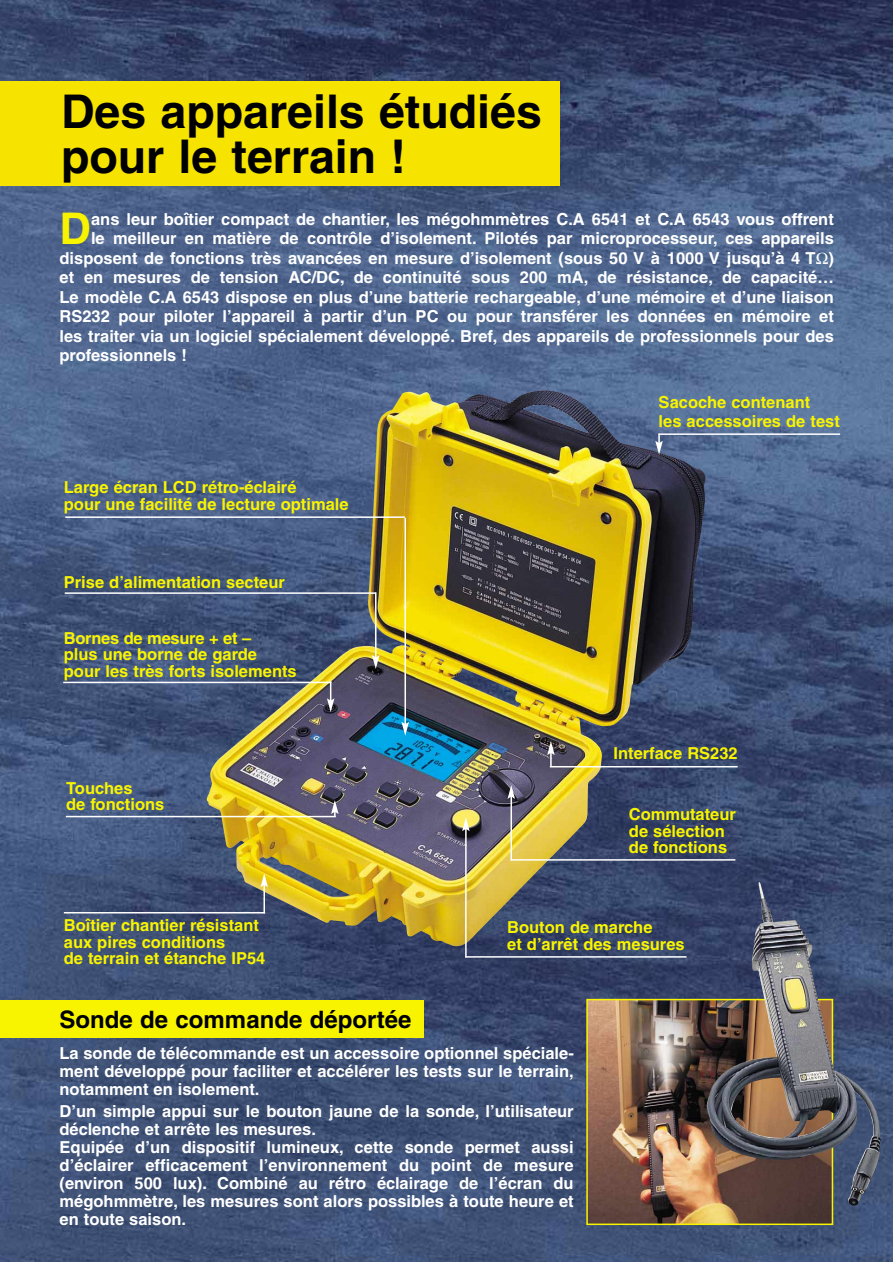
<style>
.page{position:relative;width:893px;height:1262px;background:#fff}
.page>*{position:absolute;margin:0;border:0;box-sizing:border-box;transform-origin:0 0}
.t1{font:700 46.5px/45px "Helvetica";color:#000}
.t2{font:700 43.65px "Helvetica";color:#f8f400}
.t3{font:700 24px "Helvetica";color:#000}
.t4{font:700 16.5px/18px "Helvetica";color:#fff;text-align:justify}
.t5{font:700 16.5px/16.5px "Helvetica";color:#f8f400}
</style>
<div class="page">
<img style="left:0;top:0;width:892px;height:1261px">
<div style="left:0;top:81px;width:560px;height:105px;background:#f7e300"></div>
<img style="left:589px;top:1001px;width:241px;height:221px">
<div style="left:586px;top:998px;width:247px;height:227px;border:2px solid #f8f400"></div>
<img style="left:207px;top:390px;width:498px;height:556px">
<hr style="left:375px;top:592px;width:1px;height:65px;background:#fff">
<svg style="left:372px;top:655px;width:7px;height:14px"></svg>
<hr style="left:65px;top:592px;width:311px;height:2px;background:#fff">
<svg style="left:327px;top:681px;width:7px;height:31px"></svg>
<hr style="left:63px;top:681px;width:268px;height:2px;background:#fff">
<svg style="left:655px;top:434px;width:7px;height:21px"></svg>
<hr style="left:658px;top:433px;width:182px;height:2px;background:#fff">
<hr style="left:263px;top:884px;width:2px;height:29px;background:#fff">
<svg style="left:260px;top:873px;width:8px;height:14px"></svg>
<hr style="left:64px;top:912px;width:201px;height:1px;background:#fff">
<svg style="left:331px;top:800px;width:7px;height:17px"></svg>
<hr style="left:66px;top:816px;width:269px;height:1px;background:#fff">
<hr style="left:510px;top:796px;width:2px;height:64px;background:#fff">
<svg style="left:507px;top:785px;width:8px;height:14px"></svg>
<hr style="left:510px;top:859px;width:225px;height:1px;background:#fff">
<hr style="left:465px;top:828px;width:1px;height:129px;background:#fff">
<svg style="left:462px;top:817px;width:7px;height:14px"></svg>
<hr style="left:465px;top:956px;width:221px;height:1px;background:#fff">
<hr style="left:404px;top:518px;width:2px;height:206px;background:#fff">
<svg style="left:401px;top:722px;width:8px;height:13px"></svg>
<hr style="left:65px;top:516px;width:340px;height:2px;background:#fff">
<div style="left:0;top:1000px;width:423px;height:37px;background:#f8f400"></div>
<hr style="left:550px;top:766px;width:187px;height:1px;background:#fff">
<svg style="left:547px;top:741px;width:7px;height:26px"></svg>
<img style="left:706px;top:882px;width:174px;height:323px">
<svg style="left:816px;top:252px;width:11px;height:11px"></svg>
<h1 class="t1" style="left:61px;top:94px;width:482px">Des appareils étudiés pour le terrain !</h1>
<h2 class="t2" style="left:60px;top:213px;width:33px">D</h2>
<p class="t4" style="left:91px;top:211px;width:744px">ans leur boîtier compact de chantier, les mégohmmètres C.A 6541 et C.A 6543 vous offrent</p>
<p class="t4" style="left:91px;top:231px;width:744px">le meilleur en matière de contrôle d’isolement. Pilotés par microprocesseur, ces appareils</p>
<p class="t4" style="left:60px;top:250px;width:775px">disposent de fonctions très avancées en mesure d’isolement (sous 50 V à 1000 V jusqu’à 4 T )</p>
<p class="t4" style="left:60px;top:270px;width:775px">et en mesures de tension AC/DC, de continuité sous 200 mA, de résistance, de capacité…</p>
<p class="t4" style="left:60px;top:289px;width:775px">Le modèle C.A 6543 dispose en plus d’une batterie rechargeable, d’une mémoire et d’une liaison</p>
<p class="t4" style="left:60px;top:309px;width:775px">RS232 pour piloter l’appareil à partir d’un PC ou pour transférer les données en mémoire et</p>
<p class="t4" style="left:60px;top:328px;width:775px">les traiter via un logiciel spécialement développé. Bref, des appareils de professionnels pour des</p>
<p class="t4" style="left:60px;top:348px;width:129px">professionnels !</p>
<p class="t5" style="left:64px;top:481px;width:286px">Large écran LCD rétro-éclairé<br>pour une facilité de lecture optimale</p>
<p class="t5" style="left:64px;top:575px;width:222px">Prise d’alimentation secteur</p>
<p class="t5" style="left:64px;top:631px;width:234px">Bornes de mesure + et –<br>plus une borne de garde pour les très forts isolements</p>
<p class="t5" style="left:66px;top:781px;width:100px">Touches<br>de fonctions</p>
<p class="t5" style="left:64px;top:918px;width:203px">Boîtier chantier résistant aux pires conditions<br>de terrain et étanche IP54</p>
<p class="t5" style="left:658px;top:393px;width:183px;line-height:19.8px">Sacoche contenant<br>les accessoires de test</p>
<p class="t5" style="left:613px;top:746px;width:126px">Interface RS232</p>
<p class="t5" style="left:629px;top:807px;width:108px">Commutateur de sélection de fonctions</p>
<p class="t5" style="left:507px;top:921px;width:179px">Bouton de marche<br>et d’arrêt des mesures</p>
<h3 class="t3" style="left:60px;top:1010px;width:353px">Sonde de commande déportée</h3>
<p class="t4" style="left:60px;top:1045px;width:516px">La sonde de télécommande est un accessoire optionnel spéciale&shy;ment développé pour faciliter et accélérer les tests sur le terrain, notamment en isolement.</p>
<p class="t4" style="left:60px;top:1103px;width:515px;text-align:left">D’un simple appui sur le bouton jaune de la sonde, l’utilisateur déclenche et arrête les mesures.<br>Equipée d’un dispositif lumineux, cette sonde permet aussi d’éclairer efficacement l’environnement du point de mesure (environ 500 lux). Combiné au rétro éclairage de l’écran du mégohmmètre, les mesures sont alors possibles à toute heure et en toute saison.</p>
</div>
